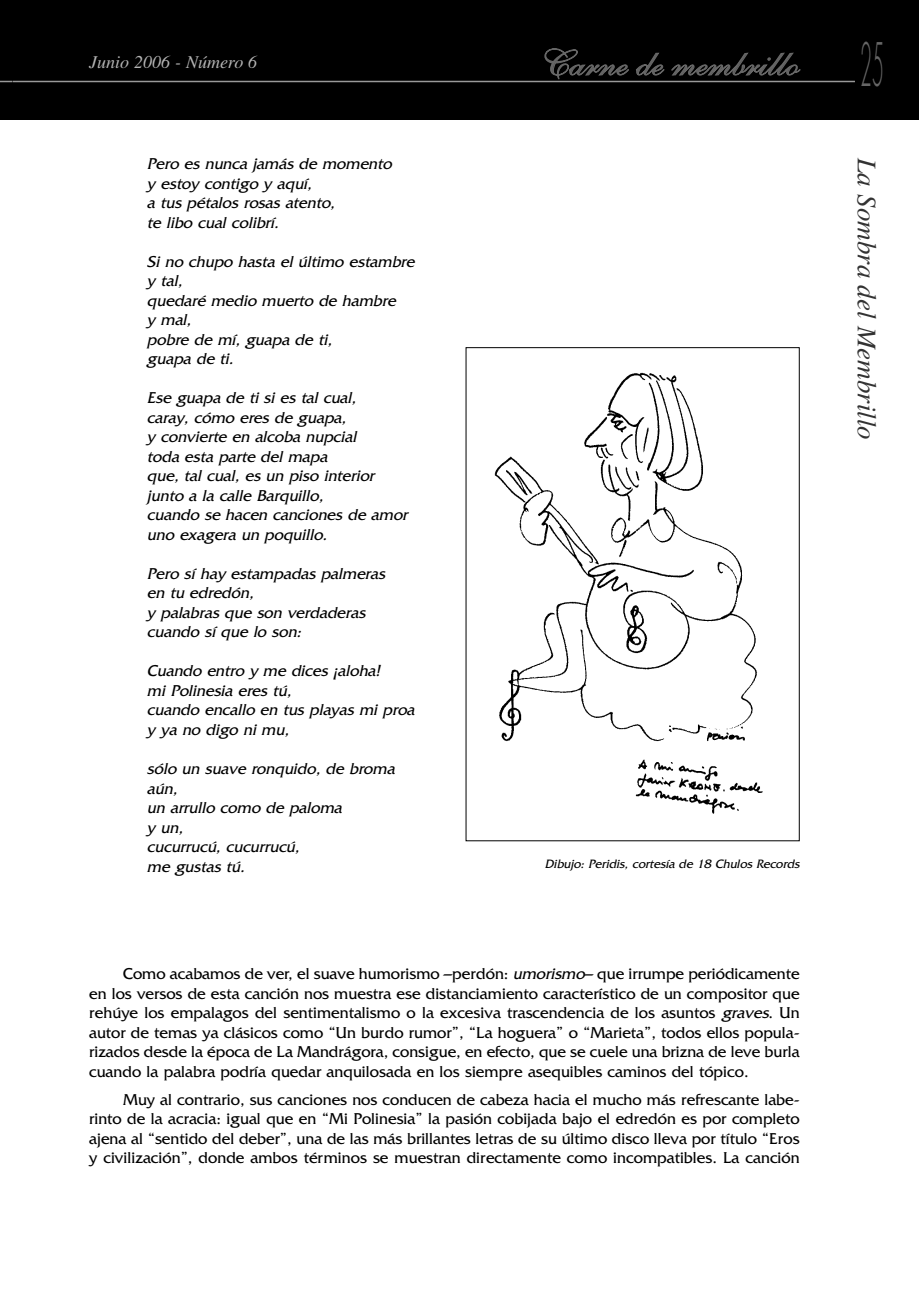
<style>
.page{position:relative;width:919px;height:1289px;background:#fff}
.page>*{position:absolute;margin:0;border:0;box-sizing:border-box;transform-origin:0 0}
.t1{font:36px "Shelley Allegro Script";color:#666;scale:1.12 1}
.t2{font:italic 27px "Times";color:#333}
.t3{font:italic 18px "Times";color:#b3b3b3}
.t4{font:16.5px/19.5px "Friz Quadrata";color:#000;text-align:justify}
.t5{font:italic 16.5px/19.5px "Friz Quadrata";color:#000}
.t6{font:italic 12.75px "Friz Quadrata";color:#000}
.s1{font-family:"Futura";font-weight:300;font-size:58.2px}
.s2{font-style:italic}
</style>
<div class="page">
<div style="left:13px;top:1px;width:905px;height:119px;background:#000"></div>
<hr style="left:13px;top:81px;width:841px;height:1px;background:#999">
<div style="left:0;top:1px;width:13px;height:119px;background:#000"></div>
<svg style="left:0;top:81px;width:13px;height:1px"></svg>
<img style="left:494px;top:372px;width:269px;height:442px">
<p class="t3" style="left:89px;top:56px;width:170px">Junio 2006 - Número 6</p>
<p class="t5" style="left:147px;top:156px;width:249px">Pero es nunca jamás de momento y estoy contigo y aquí,<br>a tus pétalos rosas atento,<br>te libo cual colibrí.</p>
<p class="t5" style="left:147px;top:253px;width:272px">Si no chupo hasta el último estambre y tal,<br>quedaré medio muerto de hambre<br>y mal,<br>pobre de mí, guapa de ti,<br>guapa de ti.</p>
<p class="t5" style="left:147px;top:390px;width:265px">Ese guapa de ti si es tal cual,<br>caray, cómo eres de guapa,<br>y convierte en alcoba nupcial<br>toda esta parte del mapa<br>que, tal cual, es un piso interior junto a la calle Barquillo,<br>cuando se hacen canciones de amor uno exagera un poquillo.</p>
<p class="t5" style="left:147px;top:565px;width:243px">Pero sí hay estampadas palmeras en tu edredón,<br>y palabras que son verdaderas cuando sí que lo son:</p>
<p class="t5" style="left:147px;top:663px;width:272px">Cuando entro y me dices ¡aloha!<br>mi Polinesia eres tú,<br>cuando encallo en tus playas mi proa y ya no digo ni mu,</p>
<p class="t5" style="left:147px;top:760px;width:252px">sólo un suave ronquido, de broma aún,<br>un arrullo como de paloma<br>y un,<br>cucurrucú, cucurrucú,<br>me gustas tú.</p>
<h1 class="t1" style="left:542px;top:53px;width:307px">Carne de membrillo <span class="s1">25</span></h1>
<h2 class="t2" style="left:876px;top:158px;width:283px;rotate:90deg">La Sombra del Membrillo</h2>
<p class="t6" style="left:545px;top:859px;width:258px">Dibujo: Peridis, cortesía de 18 Chulos Records</p>
<p class="t4" style="left:89px;top:965px;width:712px;text-indent:34px">Como acabamos de ver, el suave humorismo –perdón: <span class="s2">umorismo</span>– que irrumpe periódicamente en los versos de esta canción nos muestra ese distanciamiento característico de un compositor que rehúye los empalagos del sentimentalismo o la excesiva trascendencia de los asuntos <span class="s2">graves</span>. Un autor de temas ya clásicos como “Un burdo rumor”, “La hoguera” o “Marieta”, todos ellos popula&shy;rizados desde la época de La Mandrágora, consigue, en efecto, que se cuele una brizna de leve burla cuando la palabra podría quedar anquilosada en los siempre asequibles caminos del tópico.</p>
<p class="t4" style="left:89px;top:1091px;width:712px;text-indent:34px">Muy al contrario, sus canciones nos conducen de cabeza hacia el mucho más refrescante labe&shy;rinto de la acracia: igual que en “Mi Polinesia” la pasión cobijada bajo el edredón es por completo ajena al “sentido del deber”, una de las más brillantes letras de su último disco lleva por título “Eros y civilización”, donde ambos términos se muestran directamente como incompatibles. La canción</p>
</div>
